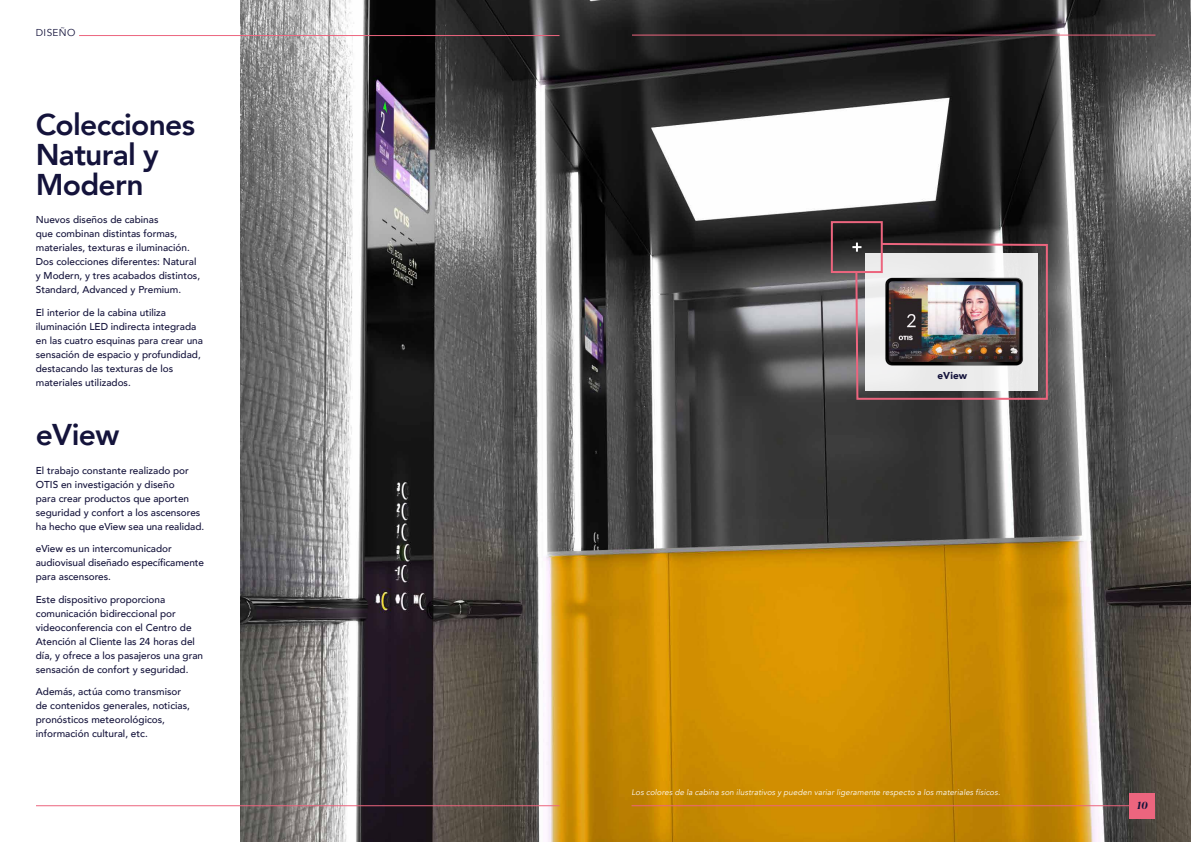
<style>
.page{position:relative;width:1191px;height:842px;background:#fff}
.page>*{position:absolute;margin:0;border:0;box-sizing:border-box;transform-origin:0 0}
.t1{font:800 30px/30px "Avenir";letter-spacing:-.025em;color:#14133b}
.t2{font:italic 700 12px "Grifo M";color:#14133b}
.t3{font:500 10px/14px "Avenir";color:#14133b}
.t4{font:10px "Avenir";letter-spacing:.04em;color:#14133b}
.t5{font:900 10px "Avenir";color:#14133b}
.t6{font:italic 8px "Avenir";letter-spacing:.015em;color:#fff}
</style>
<div class="page">
<img style="left:240px;top:0;width:951px;height:842px">
<hr style="left:36px;top:805px;width:523px;height:1px;background:#ec657e">
<hr style="left:631px;top:805px;width:524px;height:1px;background:#ec657e">
<hr style="left:632px;top:35px;width:523px;height:1px;background:#ec657e">
<div style="left:1130px;top:793px;width:25px;height:25px;background:#ec657e"></div>
<hr style="left:79px;top:35px;width:480px;height:1px;background:#ec657e">
<div style="left:831px;top:221px;width:51px;height:52px;border:2px solid #ec657e"></div>
<svg style="left:852px;top:242px;width:196px;height:159px;background:#b9afb1"></svg>
<img style="left:884px;top:276px;width:141px;height:89px">
<p class="t4" style="left:36px;top:27px;width:41px">DISEÑO</p>
<h1 class="t1" style="left:36px;top:109px;width:161px">Colecciones<br>Natural y<br>Modern</h1>
<p class="t3" style="left:36px;top:212px;width:166px">Nuevos diseños de cabinas<br>que combinan distintas formas, materiales, texturas e iluminación.<br>Dos colecciones diferentes: Natural y Modern, y tres acabados distintos, Standard, Advanced y Premium.</p>
<p class="t3" style="left:36px;top:304px;width:169px">El interior de la cabina utiliza iluminación LED indirecta integrada en las cuatro esquinas para crear una sensación de espacio y profundidad, destacando las texturas de los materiales utilizados.</p>
<h1 class="t1" style="left:36px;top:420px;width:85px">eView</h1>
<p class="t3" style="left:36px;top:463px;width:170px">El trabajo constante realizado por OTIS en investigación y diseño<br>para crear productos que aporten seguridad y confort a los ascensores ha hecho que eView sea una realidad.</p>
<p class="t3" style="left:36px;top:541px;width:170px">eView es un intercomunicador audiovisual diseñado específicamente para ascensores.</p>
<p class="t3" style="left:36px;top:592px;width:169px">Este dispositivo proporciona comunicación bidireccional por videoconferencia con el Centro de Atención al Cliente las 24 horas del día, y ofrece a los pasajeros una gran sensación de confort y seguridad.</p>
<p class="t3" style="left:36px;top:684px;width:156px">Además, actúa como transmisor de contenidos generales, noticias, pronósticos meteorológicos, información cultural, etc.</p>
<p class="t5" style="left:937px;top:367px;width:31px">eView</p>
<p class="t6" style="left:631px;top:788px;width:370px">Los colores de la cabina son ilustrativos y pueden variar ligeramente respecto a los materiales físicos.</p>
<p class="t2" style="left:1136px;top:799px;width:13px">10</p>
</div>
